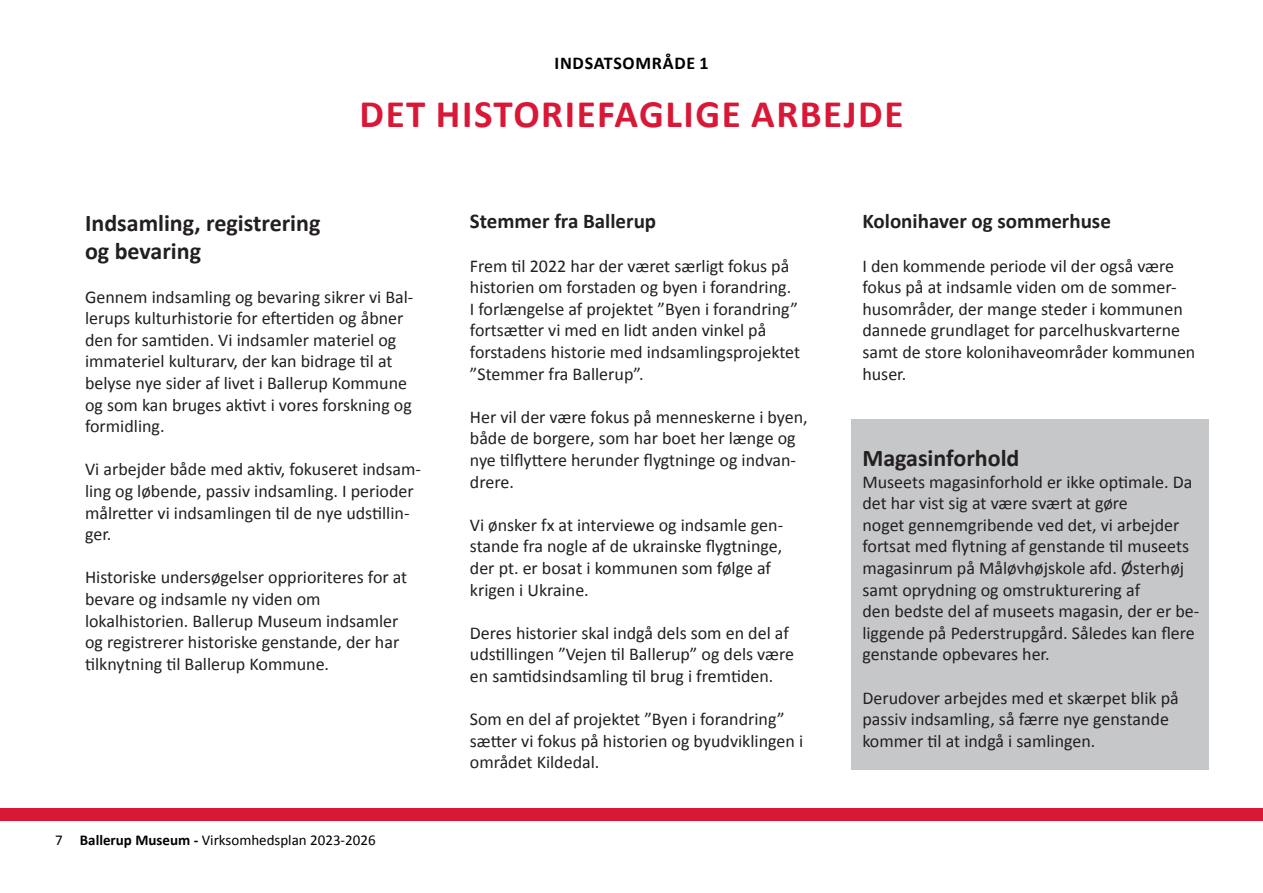
<style>
.page{position:relative;width:1263px;height:893px;background:#fff}
.page>*{position:absolute;margin:0;border:0;box-sizing:border-box;transform-origin:0 0}
.t1{font:700 39px "Calibri";letter-spacing:.04em;color:#d91837}
.t2{font:700 24px "Calibri";color:#231f20}
.t3{font:700 21px "Calibri";color:#231f20}
.t4{font:18px/21.6px "Calibri";color:#231f20}
.t5{font:700 18px "Calibri";letter-spacing:.04em;color:#000}
.t6{font:15px "Calibri";color:#000}
.s1{font-weight:700}
</style>
<div class="page">
<div style="left:851px;top:419px;width:358px;height:351px;background:#c6c7c9"></div>
<div style="left:0;top:808px;width:1263px;height:13px;background:#d91837"></div>
<p class="t5" style="left:555px;top:51px;width:156px">INDSATSOMRÅDE 1</p>
<p class="t1" style="left:360px;top:89px;width:545px">DET HISTORIEFAGLIGE ARBEJDE</p>
<p class="t2" style="left:85px;top:207px;width:237px">Indsamling, registrering</p>
<p class="t2" style="left:85px;top:236px;width:118px">og bevaring</p>
<p class="t4" style="left:85px;top:286px;width:330px">Gennem indsamling og bevaring sikrer vi Bal&shy;lerups kulturhistorie for eftertiden og åbner den for samtiden. Vi indsamler materiel og immateriel kulturarv, der kan bidrage til at belyse nye sider af livet i Ballerup Kommune og som kan bruges aktivt i vores forskning og formidling.</p>
<p class="t4" style="left:85px;top:459px;width:337px">Vi arbejder både med aktiv, fokuseret indsam&shy;ling og løbende, passiv indsamling. I perioder målretter vi indsamlingen til de nye udstillin&shy;ger.</p>
<p class="t4" style="left:85px;top:567px;width:324px">Historiske undersøgelser opprioriteres for at bevare og indsamle ny viden om</p>
<p class="t4" style="left:85px;top:610px;width:316px;text-align:justify">lokalhistorien. Ballerup Museum indsamler og registrerer historiske genstande, der har tilknytning til Ballerup Kommune.</p>
<p class="t6" style="left:55px;top:830px;width:322px">7 <span class="s1">Ballerup Museum -</span> Virksomhedsplan 2023-2026</p>
<p class="t3" style="left:470px;top:208px;width:188px">Stemmer fra Ballerup</p>
<p class="t4" style="left:470px;top:255px;width:323px">Frem til 2022 har der været særligt fokus på historien om forstaden og byen i forandring.</p>
<p class="t4" style="left:470px;top:298px;width:332px">I forlængelse af projektet ”Byen i forandring” fortsætter vi med en lidt anden vinkel på forstadens historie med indsamlingsprojektet ”Stemmer fra Ballerup”.</p>
<p class="t4" style="left:470px;top:406px;width:339px">Her vil der være fokus på menneskerne i byen, både de borgere, som har boet her længe og nye tilflyttere herunder flygtninge og indvan&shy;drere.</p>
<p class="t4" style="left:470px;top:514px;width:315px">Vi ønsker fx at interviewe og indsamle gen&shy;stande fra nogle af de ukrainske flygtninge, der pt. er bosat i kommunen som følge af krigen i Ukraine.</p>
<p class="t4" style="left:470px;top:622px;width:326px">Deres historier skal indgå dels som en del af udstillingen ”Vejen til Ballerup” og dels være en samtidsindsamling til brug i fremtiden.</p>
<p class="t4" style="left:470px;top:708px;width:335px">Som en del af projektet ”Byen i forandring” sætter vi fokus på historien og byudviklingen i området Kildedal.</p>
<p class="t3" style="left:862px;top:208px;width:250px">Kolonihaver og sommerhuse</p>
<p class="t4" style="left:862px;top:255px;width:334px">I den kommende periode vil der også være fokus på at indsamle viden om de sommer&shy;husområder, der mange steder i kommunen dannede grundlaget for parcelhuskvarterne samt de store kolonihaveområder kommunen huser.</p>
<p class="t2" style="left:862px;top:443px;width:159px">Magasinforhold</p>
<p class="t4" style="left:862px;top:471px;width:332px">Museets magasinforhold er ikke optimale. Da det har vist sig at være svært at gøre</p>
<p class="t4" style="left:862px;top:514px;width:328px">noget gennemgribende ved det, vi arbejder fortsat med flytning af genstande til museets magasinrum på Måløvhøjskole afd. Østerhøj samt oprydning og omstrukturering af</p>
<p class="t4" style="left:862px;top:600px;width:338px">den bedste del af museets magasin, der er be&shy;liggende på Pederstrupgård. Således kan flere genstande opbevares her.</p>
<p class="t4" style="left:862px;top:687px;width:318px">Derudover arbejdes med et skærpet blik på</p>
<p class="t4" style="left:862px;top:708px;width:308px">passiv indsamling, så færre nye genstande kommer til at indgå i samlingen.</p>
</div>
